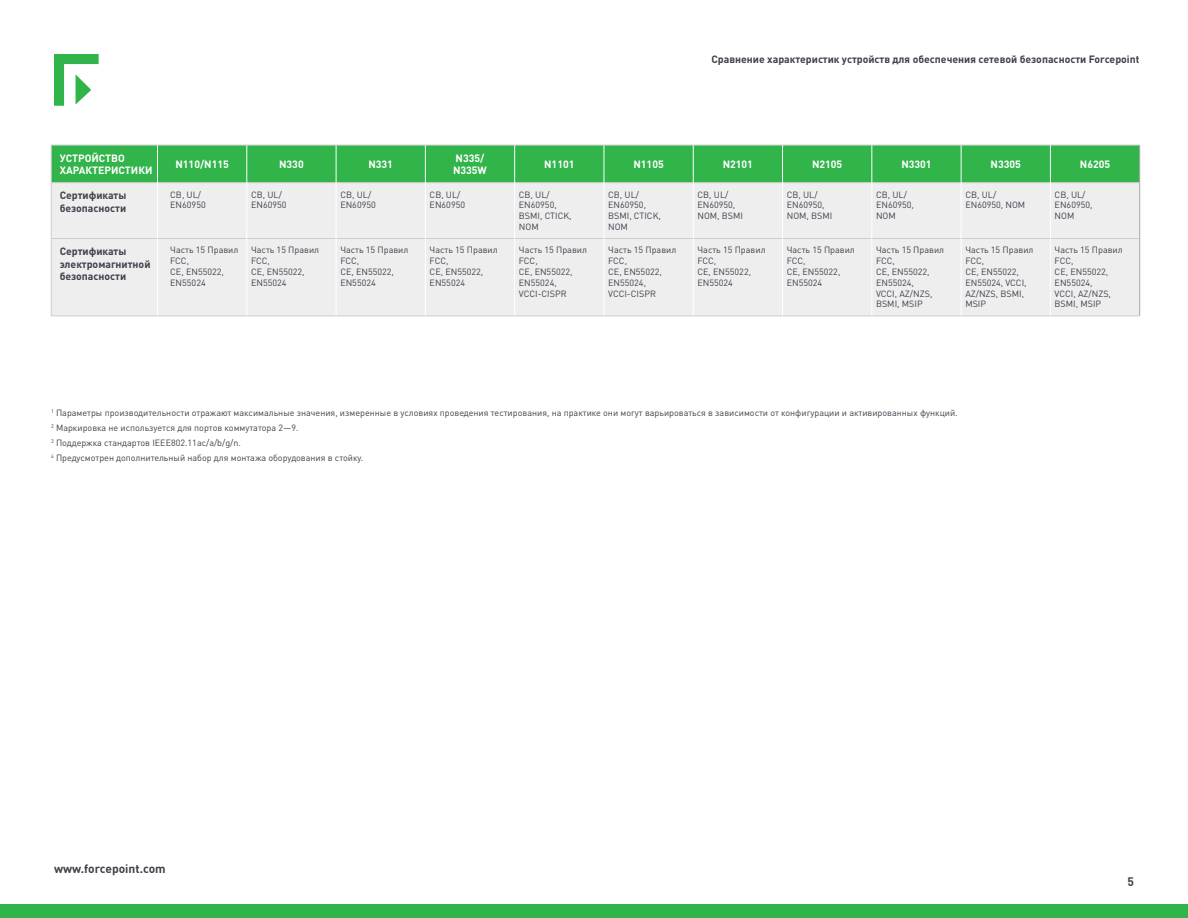
<style>
.page{position:relative;width:1188px;height:918px;background:#fff}
.page>*{position:absolute;margin:0;border:0;box-sizing:border-box;transform-origin:0 0}
.t1{font:700 12px "DIN Offc Pro";color:#3d4049}
.t2{font:700 10.5px/12.6px "DIN Pro";color:#3d4049}
.t3{font:700 10.5px/12.6px "DIN Pro";color:#fff}
.t4{font:9px/10.8px "DIN Pro";color:#3d4049}
</style>
<div class="page">
<svg style="left:54px;top:54px;width:45px;height:52px"></svg>
<div style="left:0;top:904px;width:1188px;height:14px;background:#31b44a"></div>
<div style="left:52px;top:146px;width:1087px;height:36px;background:#31b44a"></div>
<div style="left:52px;top:183px;width:1087px;height:133px;background:#eeeeef"></div>
<hr style="left:51px;top:145px;width:107px;height:1px;background:#cdcdcd">
<hr style="left:51px;top:145px;width:1px;height:38px;background:#cdcdcd">
<hr style="left:158px;top:145px;width:89px;height:1px;background:#cdcdcd">
<hr style="left:247px;top:145px;width:89px;height:1px;background:#cdcdcd">
<hr style="left:336px;top:145px;width:89px;height:1px;background:#cdcdcd">
<hr style="left:425px;top:145px;width:90px;height:1px;background:#cdcdcd">
<hr style="left:515px;top:145px;width:89px;height:1px;background:#cdcdcd">
<hr style="left:604px;top:145px;width:89px;height:1px;background:#cdcdcd">
<hr style="left:693px;top:145px;width:90px;height:1px;background:#cdcdcd">
<hr style="left:783px;top:145px;width:89px;height:1px;background:#cdcdcd">
<hr style="left:872px;top:145px;width:89px;height:1px;background:#cdcdcd">
<hr style="left:961px;top:145px;width:89px;height:1px;background:#cdcdcd">
<hr style="left:1050px;top:145px;width:90px;height:1px;background:#cdcdcd">
<hr style="left:51px;top:182px;width:106px;height:1px;background:#cdcdcd">
<hr style="left:158px;top:182px;width:89px;height:1px;background:#cdcdcd">
<hr style="left:247px;top:182px;width:89px;height:1px;background:#cdcdcd">
<hr style="left:336px;top:182px;width:89px;height:1px;background:#cdcdcd">
<hr style="left:426px;top:182px;width:88px;height:1px;background:#cdcdcd">
<hr style="left:515px;top:182px;width:89px;height:1px;background:#cdcdcd">
<hr style="left:604px;top:182px;width:89px;height:1px;background:#cdcdcd">
<hr style="left:693px;top:182px;width:89px;height:1px;background:#cdcdcd">
<hr style="left:783px;top:182px;width:89px;height:1px;background:#cdcdcd">
<hr style="left:872px;top:182px;width:89px;height:1px;background:#cdcdcd">
<hr style="left:961px;top:182px;width:89px;height:1px;background:#cdcdcd">
<hr style="left:1051px;top:182px;width:89px;height:1px;background:#cdcdcd">
<hr style="left:1139px;top:145px;width:1px;height:38px;background:#a6a7a6">
<hr style="left:51px;top:183px;width:1px;height:55px;background:#cdcdcd">
<hr style="left:51px;top:238px;width:106px;height:1px;background:#cdcdcd">
<hr style="left:51px;top:239px;width:1px;height:77px;background:#cdcdcd">
<hr style="left:158px;top:238px;width:89px;height:1px;background:#cdcdcd">
<hr style="left:247px;top:238px;width:89px;height:1px;background:#cdcdcd">
<hr style="left:336px;top:238px;width:89px;height:1px;background:#cdcdcd">
<hr style="left:426px;top:238px;width:88px;height:1px;background:#cdcdcd">
<hr style="left:515px;top:238px;width:89px;height:1px;background:#cdcdcd">
<hr style="left:604px;top:238px;width:89px;height:1px;background:#cdcdcd">
<hr style="left:693px;top:238px;width:89px;height:1px;background:#cdcdcd">
<hr style="left:783px;top:238px;width:89px;height:1px;background:#cdcdcd">
<hr style="left:872px;top:238px;width:89px;height:1px;background:#cdcdcd">
<hr style="left:961px;top:238px;width:89px;height:1px;background:#cdcdcd">
<hr style="left:1051px;top:238px;width:89px;height:1px;background:#cdcdcd">
<hr style="left:51px;top:316px;width:107px;height:1px;background:#cdcdcd">
<hr style="left:158px;top:316px;width:89px;height:1px;background:#cdcdcd">
<hr style="left:247px;top:316px;width:89px;height:1px;background:#cdcdcd">
<hr style="left:336px;top:316px;width:89px;height:1px;background:#cdcdcd">
<hr style="left:425px;top:316px;width:90px;height:1px;background:#cdcdcd">
<hr style="left:515px;top:316px;width:89px;height:1px;background:#cdcdcd">
<hr style="left:604px;top:316px;width:89px;height:1px;background:#cdcdcd">
<hr style="left:693px;top:316px;width:90px;height:1px;background:#cdcdcd">
<hr style="left:783px;top:316px;width:89px;height:1px;background:#cdcdcd">
<hr style="left:872px;top:316px;width:89px;height:1px;background:#cdcdcd">
<hr style="left:961px;top:316px;width:89px;height:1px;background:#cdcdcd">
<hr style="left:1050px;top:316px;width:90px;height:1px;background:#cdcdcd">
<hr style="left:1139px;top:183px;width:1px;height:56px;background:#a6a7a6">
<hr style="left:1139px;top:239px;width:1px;height:77px;background:#a6a7a6">
<hr style="left:157px;top:145px;width:1px;height:38px;background:#fff">
<hr style="left:247px;top:145px;width:1px;height:38px;background:#fff">
<hr style="left:336px;top:145px;width:1px;height:38px;background:#fff">
<hr style="left:425px;top:145px;width:1px;height:38px;background:#fff">
<hr style="left:514px;top:145px;width:1px;height:38px;background:#fff">
<hr style="left:604px;top:145px;width:1px;height:38px;background:#fff">
<hr style="left:693px;top:145px;width:1px;height:38px;background:#fff">
<hr style="left:782px;top:145px;width:1px;height:38px;background:#fff">
<hr style="left:872px;top:145px;width:1px;height:38px;background:#fff">
<hr style="left:961px;top:145px;width:1px;height:38px;background:#fff">
<hr style="left:1050px;top:145px;width:1px;height:38px;background:#fff">
<hr style="left:157px;top:183px;width:1px;height:56px;background:#fff">
<hr style="left:247px;top:183px;width:1px;height:56px;background:#fff">
<hr style="left:336px;top:183px;width:1px;height:56px;background:#fff">
<hr style="left:425px;top:183px;width:1px;height:56px;background:#fff">
<hr style="left:514px;top:183px;width:1px;height:56px;background:#fff">
<hr style="left:604px;top:183px;width:1px;height:56px;background:#fff">
<hr style="left:693px;top:183px;width:1px;height:56px;background:#fff">
<hr style="left:782px;top:183px;width:1px;height:56px;background:#fff">
<hr style="left:872px;top:183px;width:1px;height:56px;background:#fff">
<hr style="left:961px;top:183px;width:1px;height:56px;background:#fff">
<hr style="left:1050px;top:183px;width:1px;height:56px;background:#fff">
<hr style="left:157px;top:239px;width:1px;height:77px;background:#fff">
<hr style="left:247px;top:239px;width:1px;height:77px;background:#fff">
<hr style="left:336px;top:239px;width:1px;height:77px;background:#fff">
<hr style="left:425px;top:239px;width:1px;height:77px;background:#fff">
<hr style="left:514px;top:239px;width:1px;height:77px;background:#fff">
<hr style="left:604px;top:239px;width:1px;height:77px;background:#fff">
<hr style="left:693px;top:239px;width:1px;height:77px;background:#fff">
<hr style="left:782px;top:239px;width:1px;height:77px;background:#fff">
<hr style="left:872px;top:239px;width:1px;height:77px;background:#fff">
<hr style="left:961px;top:239px;width:1px;height:77px;background:#fff">
<hr style="left:1050px;top:239px;width:1px;height:77px;background:#fff">
<p class="t2" style="left:711px;top:53px;width:430px">Сравнение характеристик устройств для обеспечения сетевой безопасности Forcepoint</p>
<p class="t3" style="left:60px;top:151px;width:94px">УСТРОЙСТВО<br>ХАРАКТЕРИСТИКИ</p>
<p class="t3" style="left:175px;top:157px;width:55px">N110/N115</p>
<p class="t3" style="left:279px;top:157px;width:26px">N330</p>
<p class="t3" style="left:368px;top:157px;width:26px">N331</p>
<p class="t3" style="left:453px;top:151px;width:35px">N335/<br>N335W</p>
<p class="t3" style="left:544px;top:157px;width:32px">N1101</p>
<p class="t3" style="left:633px;top:157px;width:32px">N1105</p>
<p class="t3" style="left:723px;top:157px;width:32px">N2101</p>
<p class="t3" style="left:812px;top:157px;width:32px">N2105</p>
<p class="t3" style="left:901px;top:157px;width:32px">N3301</p>
<p class="t3" style="left:991px;top:157px;width:32px">N3305</p>
<p class="t3" style="left:1080px;top:157px;width:32px">N6205</p>
<p class="t2" style="left:60px;top:189px;width:68px">Сертификаты безопасности</p>
<p class="t4" style="left:170px;top:188px;width:37px">CB, UL/<br>EN60950</p>
<p class="t4" style="left:251px;top:188px;width:37px">CB, UL/<br>EN60950</p>
<p class="t4" style="left:340px;top:188px;width:37px">CB, UL/<br>EN60950</p>
<p class="t4" style="left:430px;top:188px;width:37px">CB, UL/<br>EN60950</p>
<p class="t4" style="left:519px;top:188px;width:54px">CB, UL/<br>EN60950,<br>BSMI, CTICK,<br>NOM</p>
<p class="t4" style="left:608px;top:188px;width:54px">CB, UL/<br>EN60950,<br>BSMI, CTICK,<br>NOM</p>
<p class="t4" style="left:697px;top:188px;width:47px">CB, UL/<br>EN60950,<br>NOM, BSMI</p>
<p class="t4" style="left:787px;top:188px;width:47px">CB, UL/<br>EN60950,<br>NOM, BSMI</p>
<p class="t4" style="left:876px;top:188px;width:39px">CB, UL/<br>EN60950,<br>NOM</p>
<p class="t4" style="left:965px;top:188px;width:61px">CB, UL/<br>EN60950, NOM</p>
<p class="t4" style="left:1055px;top:188px;width:39px">CB, UL/<br>EN60950,<br>NOM</p>
<p class="t2" style="left:60px;top:245px;width:92px">Сертификаты электромагнитной безопасности</p>
<p class="t4" style="left:170px;top:244px;width:70px">Часть 15 Правил<br>FCC,<br>CE, EN55022,<br>EN55024</p>
<p class="t4" style="left:251px;top:244px;width:70px">Часть 15 Правил<br>FCC,<br>CE, EN55022,<br>EN55024</p>
<p class="t4" style="left:340px;top:244px;width:70px">Часть 15 Правил<br>FCC,<br>CE, EN55022,<br>EN55024</p>
<p class="t4" style="left:430px;top:244px;width:70px">Часть 15 Правил<br>FCC,<br>CE, EN55022,<br>EN55024</p>
<p class="t4" style="left:519px;top:244px;width:70px">Часть 15 Правил<br>FCC,<br>CE, EN55022,<br>EN55024,<br>VCCI-CISPR</p>
<p class="t4" style="left:608px;top:244px;width:70px">Часть 15 Правил<br>FCC,<br>CE, EN55022,<br>EN55024,<br>VCCI-CISPR</p>
<p class="t4" style="left:697px;top:244px;width:70px">Часть 15 Правил<br>FCC,<br>CE, EN55022,<br>EN55024</p>
<p class="t4" style="left:787px;top:244px;width:70px">Часть 15 Правил<br>FCC,<br>CE, EN55022,<br>EN55024</p>
<p class="t4" style="left:876px;top:244px;width:70px">Часть 15 Правил<br>FCC,<br>CE, EN55022,<br>EN55024,<br>VCCI, AZ/NZS,<br>BSMI, MSIP</p>
<p class="t4" style="left:965px;top:244px;width:70px">Часть 15 Правил<br>FCC,<br>CE, EN55022,<br>EN55024, VCCI,<br>AZ/NZS, BSMI,<br>MSIP</p>
<p class="t4" style="left:1055px;top:244px;width:70px">Часть 15 Правил<br>FCC,<br>CE, EN55022,<br>EN55024,<br>VCCI, AZ/NZS,<br>BSMI, MSIP</p>
<p class="t4" style="left:51px;top:405px;width:908px;line-height:15px"><sup>1</sup> Параметры производительности отражают максимальные значения, измеренные в условиях проведения тестирования, на практике они могут варьироваться в зависимости от конфигурации и активированных функций.<br><sup>2</sup> Маркировка не используется для портов коммутатора 2—9.<br><sup>3</sup> Поддержка стандартов IEEE802.11ac/a/b/g/n.<br><sup>4</sup> Предусмотрен дополнительный набор для монтажа оборудования в стойку.</p>
<h1 class="t1" style="left:54px;top:859px;width:113px">www.forcepoint.com</h1>
<h1 class="t1" style="left:1127px;top:872px;width:8px">5</h1>
</div>
